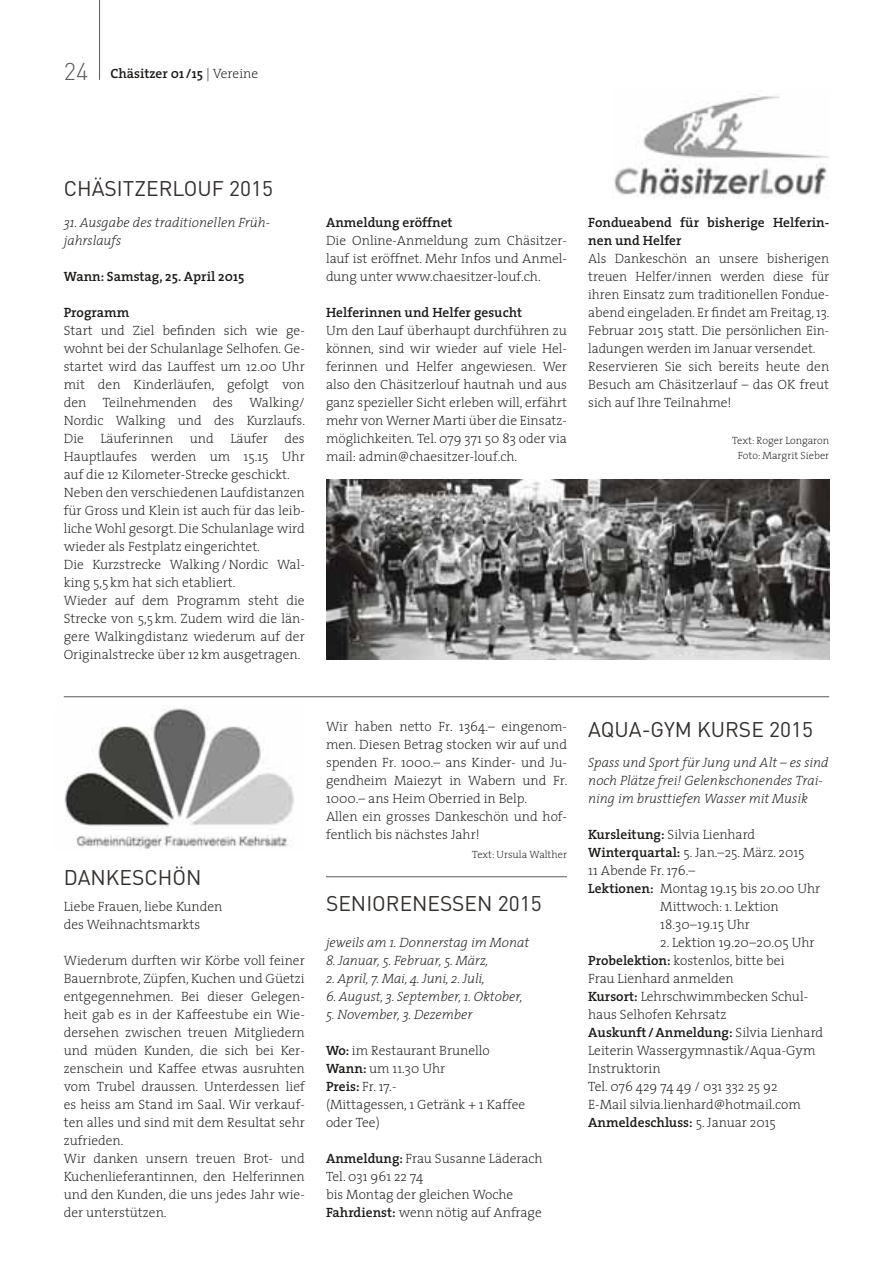
<style>
.page{position:relative;width:893px;height:1263px;background:#fff}
.page>*{position:absolute;margin:0;border:0;box-sizing:border-box;transform-origin:0 0}
.t1{font:21px "DIN";color:#322f2d}
.t2{font:200 13.5px/18px "The Serif";color:#1b1917}
.t3{font:italic 200 13.5px/18px "The Serif";color:#1b1917}
.t4{font:600 13.5px/18px "The Serif";color:#1b1917}
.t5{font:200 10.5px/15px "The Serif";color:#1b1917;text-align:center}
.s1{font-family:"DIN";font-weight:300;font-size:24px;color:#5c5a57}
.s2{font-weight:200}
.s3{font-weight:600}
</style>
<div class="page">
<hr style="left:326px;top:876px;width:241px;height:1px;background:#5c5a57">
<hr style="left:64px;top:696px;width:765px;height:1px;background:#5c5a57">
<img style="left:614px;top:94px;width:214px;height:104px">
<img style="left:326px;top:479px;width:503px;height:180px">
<img style="left:64px;top:708px;width:230px;height:141px">
<hr style="left:99px;top:0;width:1px;height:80px;background:#5c5a57">
<p class="t4" style="left:64px;top:65px;width:196px"><span class="s1">24</span> Chäsitzer 01 / 15 <span class="s2">| Vereine</span></p>
<h1 class="t1" style="left:64px;top:181px;width:211px">CHÄSITZERLOUF 2015</h1>
<p class="t3" style="left:64px;top:215px;width:208px">31. Ausgabe des traditionellen Früh&shy;jahrslaufs</p>
<p class="t4" style="left:64px;top:269px;width:182px">Wann: Samstag, 25. April 2015</p>
<p class="t4" style="left:64px;top:305px;width:67px">Programm</p>
<p class="t2" style="left:64px;top:323px;width:243px">Start und Ziel befinden sich wie ge&shy;wohnt bei der Schulanlage Selhofen. Ge&shy;startet wird das Lauffest um 12.00 Uhr mit den Kinderläufen, gefolgt von den Teilnehmenden des Walking/ Nordic Walking und des Kurzlaufs.<br>Die Läuferinnen und Läufer des Hauptlaufes werden um 15.15 Uhr auf die 12 Kilometer-Strecke geschickt.<br>Neben den verschiedenen Laufdistanzen für Gross und Klein ist auch für das leib&shy;liche Wohl gesorgt. Die Schulanlage wird wieder als Festplatz eingerichtet.<br>Die Kurzstrecke Walking / Nordic Wal&shy;king 5,5 km hat sich etabliert.<br>Wieder auf dem Programm steht die Strecke von 5,5 km. Zudem wird die län&shy;gere Walkingdistanz wiederum auf der Originalstrecke über 12 km ausgetragen.</p>
<p class="t4" style="left:326px;top:215px;width:128px">Anmeldung eröffnet</p>
<p class="t2" style="left:326px;top:233px;width:242px;text-align:justify">Die Online-Anmeldung zum Chäsitzer&shy;lauf ist eröffnet. Mehr Infos und Anmel&shy;dung unter www.chaesitzer-louf.ch.</p>
<p class="t4" style="left:326px;top:305px;width:198px">Helferinnen und Helfer gesucht</p>
<p class="t2" style="left:326px;top:323px;width:242px;text-align:justify">Um den Lauf überhaupt durchführen zu können, sind wir wieder auf viele Hel&shy;ferinnen und Helfer angewiesen. Wer also den Chäsitzerlouf hautnah und aus ganz spezieller Sicht erleben will, erfährt mehr von Werner Marti über die Einsatz&shy;möglichkeiten. Tel. 079 371 50 83 oder via mail: admin@chaesitzer-louf.ch.</p>
<p class="t4" style="left:588px;top:215px;width:242px">Fondueabend für bisherige Helferin&shy;nen und Helfer</p>
<p class="t2" style="left:588px;top:251px;width:243px">Als Dankeschön an unsere bisherigen treuen Helfer/innen werden diese für ihren Einsatz zum traditionellen Fondue&shy;abend eingeladen. Er findet am Freitag, 13.<br>Februar 2015 statt. Die persönlichen Ein&shy;ladungen werden im Januar versendet.<br>Reservieren Sie sich bereits heute den Besuch am Chäsitzerlauf – das OK freut sich auf Ihre Teilnahme!</p>
<p class="t5" style="left:732px;top:434px;width:99px">Text: Roger Longaron<br>Foto: Margrit Sieber</p>
<h1 class="t1" style="left:64px;top:870px;width:139px">DANKESCHÖN</h1>
<p class="t2" style="left:64px;top:899px;width:160px">Liebe Frauen, liebe Kunden des Weihnachtsmarkts</p>
<p class="t2" style="left:64px;top:953px;width:242px">Wiederum durften wir Körbe voll feiner Bauernbrote, Züpfen, Kuchen und Güetzi entgegennehmen. Bei dieser Gelegen&shy;heit gab es in der Kaffeestube ein Wie&shy;dersehen zwischen treuen Mitgliedern und müden Kunden, die sich bei Ker&shy;zenschein und Kaffee etwas ausruhten vom Trubel draussen. Unterdessen lief es heiss am Stand im Saal. Wir verkauf&shy;ten alles und sind mit dem Resultat sehr zufrieden.<br>Wir danken unsern treuen Brot- und Kuchenlieferantinnen, den Helferinnen und den Kunden, die uns jedes Jahr wie&shy;der unterstützen.</p>
<p class="t2" style="left:326px;top:719px;width:243px">Wir haben netto Fr. 1364.– eingenom&shy;men. Diesen Betrag stocken wir auf und spenden Fr. 1000.– ans Kinder- und Ju&shy;gendheim Maiezyt in Wabern und Fr.<br>1000.– ans Heim Oberried in Belp.<br>Allen ein grosses Dankeschön und hof&shy;fentlich bis nächstes Jahr!</p>
<p class="t5" style="left:472px;top:848px;width:96px">Text: Ursula Walther</p>
<h1 class="t1" style="left:326px;top:896px;width:217px">SENIORENESSEN 2015</h1>
<p class="t3" style="left:326px;top:935px;width:205px">jeweils am 1. Donnerstag im Monat</p>
<p class="t3" style="left:326px;top:953px;width:164px">8. Januar, 5. Februar, 5. März,</p>
<p class="t3" style="left:326px;top:971px;width:160px">2. April, 7. Mai, 4. Juni, 2. Juli,</p>
<p class="t3" style="left:326px;top:989px;width:198px">6. August, 3. September, 1. Oktober,</p>
<p class="t3" style="left:326px;top:1007px;width:148px">5. November, 3. Dezember</p>
<p class="t2" style="left:326px;top:1043px;width:201px"><span class="s3">Wo:</span> im Restaurant Brunello<br><span class="s3">Wann:</span> um 11.30 Uhr<br><span class="s3">Preis:</span> Fr. 17.-<br>(Mittagessen, 1 Getränk + 1 Kaffee oder Tee)</p>
<p class="t2" style="left:326px;top:1151px;width:218px"><span class="s3">Anmeldung:</span> Frau Susanne Läderach<br>Tel. 031 961 22 74<br>bis Montag der gleichen Woche<br><span class="s3">Fahrdienst:</span> wenn nötig auf Anfrage</p>
<h1 class="t1" style="left:588px;top:722px;width:226px">AQUA-GYM KURSE 2015</h1>
<p class="t3" style="left:588px;top:755px;width:242px">Spass und Sport für Jung und Alt – es sind noch Plätze frei! Gelenkschonendes Trai&shy;ning im brusttiefen Wasser mit Musik</p>
<p class="t2" style="left:588px;top:827px;width:169px"><span class="s3">Kursleitung:</span> Silvia Lienhard</p>
<p class="t2" style="left:588px;top:845px;width:218px"><span class="s3">Winterquartal:</span> 5. Jan.–25. März. 2015</p>
<p class="t2" style="left:588px;top:863px;width:108px">11 Abende Fr. 176.–</p>
<p class="t2" style="left:588px;top:881px;width:234px"><span class="s3">Lektionen:</span> Montag 19.15 bis 20.00 Uhr</p>
<p class="t2" style="left:660px;top:899px;width:120px">Mittwoch: 1. Lektion</p>
<p class="t2" style="left:660px;top:917px;width:91px">18.30–19.15 Uhr</p>
<p class="t2" style="left:588px;top:935px;width:236px;text-indent:72px">2. Lektion 19.20–20.05 Uhr<br><span class="s3">Probelektion:</span> kostenlos, bitte bei<br>Frau Lienhard anmelden<br><span class="s3">Kursort:</span> Lehrschwimmbecken Schul&shy;haus Selhofen Kehrsatz<br><span class="s3">Auskunft / Anmeldung:</span> Silvia Lienhard<br>Leiterin Wassergymnastik/Aqua-Gym<br>Instruktorin<br>Tel. 076 429 74 49 / 031 332 25 92<br>E-Mail silvia.lienhard@hotmail.com<br><span class="s3">Anmeldeschluss:</span> 5. Januar 2015</p>
</div>
